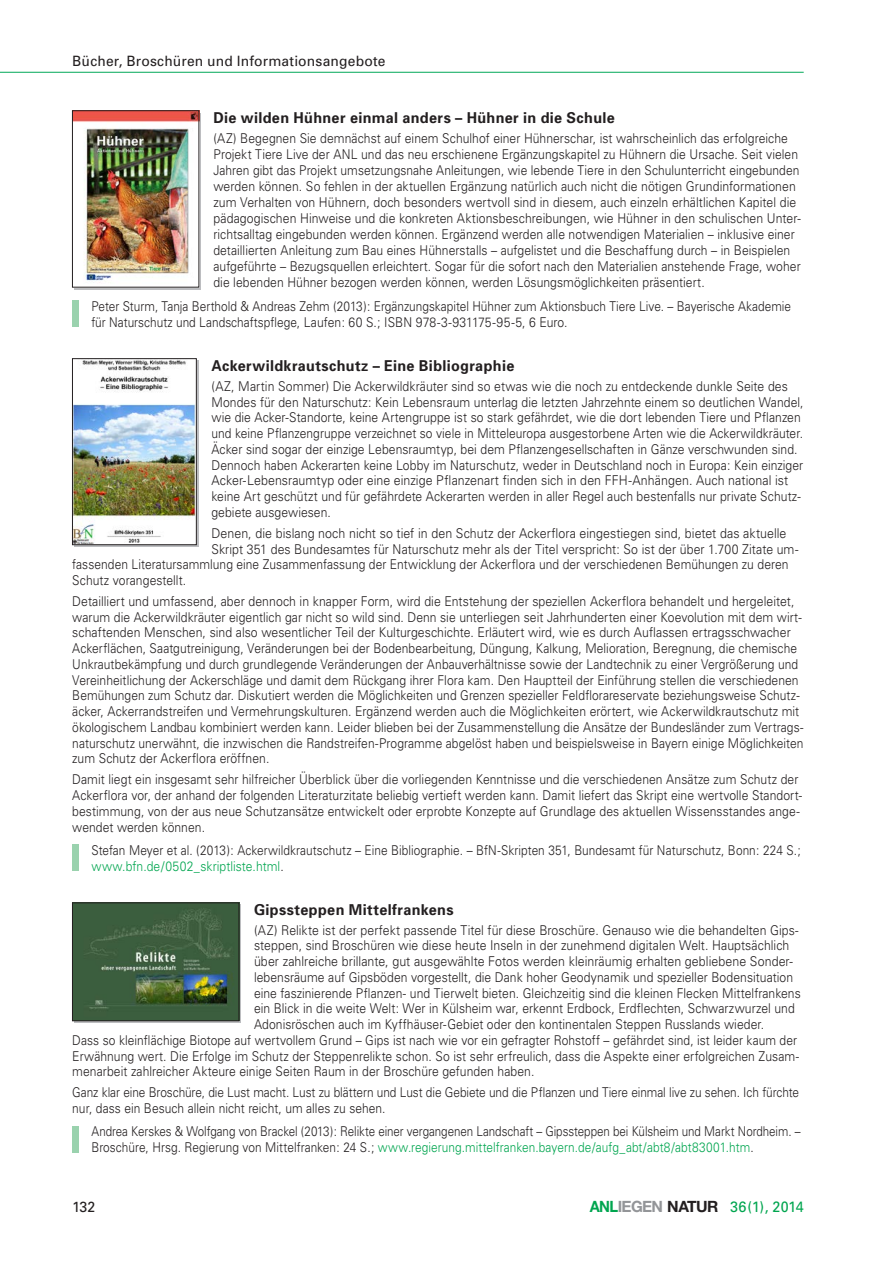
<style>
.page{position:relative;width:893px;height:1263px;background:#fff}
.page>*{position:absolute;margin:0;border:0;box-sizing:border-box;transform-origin:0 0}
.H5__Kol_Titel_Buchb{font:700 15px "Univers";letter-spacing:.025em;color:#231f20;scale:.96 1}
.t1{font:15px "Univers";letter-spacing:-.01em;color:#00a54f;scale:.95 1}
.t2{font:14.7px "Univers";color:#231f20;scale:.95 1}
.t3{font:14.25px "Univers";letter-spacing:.015em;color:#231f20}
.P9__Buchbesprechung{font:300 13.5px/15.8px "Univers";letter-spacing:.005em;color:#231f20;scale:.91 1}
.P9__Buchbesprechung-2{font:300 13.5px/16px "Univers";letter-spacing:.005em;color:#231f20;scale:.9 1}
.P9__Buchbesprechung-3{font:300 13.5px/16px "Univers";letter-spacing:.005em;color:#231f20;scale:.88 1}
.P9__Buchbesprechung-4{font:300 13.5px/16px "Univers";letter-spacing:.005em;color:#231f20;scale:.86 1}
.P9__Buchbesprechung-5{font:300 13.5px "Univers";letter-spacing:.005em;color:#231f20;scale:.89 1}
.P9__Buchbesprechung-6{font:300 13.5px "Univers";letter-spacing:.005em;color:#231f20;scale:.92 1}
.s1{color:#00a54f}
.s2{font-family:"Helvetica Neue";font-weight:700;font-size:15.6px}
.s3{font-family:"Helvetica Neue";font-weight:700;font-size:15.6px;color:#939598}
.s4{font-family:"Helvetica Neue";font-weight:700;font-size:15.6px;color:#231f20}
</style>
<div class="page">
<hr style="left:0;top:72px;width:804px;height:1px;background:#1eb26a">
<svg style="left:74px;top:113px;width:127px;height:176px"></svg>
<img style="left:74px;top:113px;width:123px;height:172px">
<div style="left:72px;top:300px;width:7px;height:27px;background:#9ad2ae"></div>
<div style="left:74px;top:361px;width:125px;height:186px;background:linear-gradient(to right,#9a9a9c,#9a9a9c)"></div>
<img style="left:74px;top:360px;width:121px;height:183px">
<div style="left:72px;top:358px;width:125px;height:187px;border:1px solid #231f20"></div>
<div style="left:72px;top:844px;width:7px;height:27px;background:#9ad2ae"></div>
<div style="left:74px;top:905px;width:167px;height:118px;background:linear-gradient(to right,#8f8e90,#8f8e90)"></div>
<img style="left:74px;top:905px;width:163px;height:114px">
<div style="left:72px;top:903px;width:167px;height:118px;border:1px solid #231f20"></div>
<div style="left:72px;top:1126px;width:7px;height:26px;background:#9ad2ae"></div>
<p class="t3" style="left:72px;top:53px;width:315px">Bücher, Broschüren und Informationsangebote</p>
<p class="H5__Kol_Titel_Buchb" style="left:213px;top:108px;width:420px">Die wilden Hühner einmal anders – Hühner in die Schule</p>
<p class="P9__Buchbesprechung-2" style="left:213px;top:130px;width:654px">(AZ) Begegnen Sie demnächst auf einem Schulhof einer Hühnerschar, ist wahrscheinlich das erfolgreiche Projekt Tiere Live der ANL und das neu erschienene Ergänzungskapitel zu Hühnern die Ursache. Seit vielen Jahren gibt das Projekt umsetzungsnahe Anleitungen, wie lebende Tiere in den Schulunterricht eingebunden werden können. So fehlen in der aktuellen Ergänzung natürlich auch nicht die nötigen Grundinformationen zum Verhalten von Hühnern, doch besonders wertvoll sind in diesem, auch einzeln erhältlichen Kapitel die pädagogischen Hinweise und die konkreten Aktionsbeschreibungen, wie Hühner in den schulischen Unter&shy;richtsalltag eingebunden werden können. Ergänzend werden alle notwendigen Materialien – inklusive einer detaillierten Anleitung zum Bau eines Hühnerstalls – aufgelistet und die Beschaffung durch – in Beispielen aufgeführte – Bezugsquellen erleichtert. Sogar für die sofort nach den Materialien anstehende Frage, woher die lebenden Hühner bezogen werden können, werden Lösungsmöglichkeiten präsentiert.</p>
<p class="P9__Buchbesprechung-3" style="left:91px;top:298px;width:796px">Peter Sturm, Tanja Berthold &amp; Andreas Zehm (2013): Ergänzungskapitel Hühner zum Aktionsbuch Tiere Live. – Bayerische Akademie für Naturschutz und Landschaftspflege, Laufen: 60 S.; ISBN 978-3-931175-95-5, 6 Euro.</p>
<p class="H5__Kol_Titel_Buchb" style="left:211px;top:356px;width:317px">Ackerwildkrautschutz – Eine Bibliographie</p>
<p class="P9__Buchbesprechung" style="left:211px;top:378px;width:652px">(AZ, Martin Sommer) Die Ackerwildkräuter sind so etwas wie die noch zu entdeckende dunkle Seite des Mondes für den Naturschutz: Kein Lebensraum unterlag die letzten Jahrzehnte einem so deutlichen Wandel, wie die Acker-Standorte, keine Artengruppe ist so stark gefährdet, wie die dort lebenden Tiere und Pflanzen und keine Pflanzengruppe verzeichnet so viele in Mitteleuropa ausgestorbene Arten wie die Ackerwildkräuter.<br>Äcker sind sogar der einzige Lebensraumtyp, bei dem Pflanzengesellschaften in Gänze verschwunden sind.<br>Dennoch haben Ackerarten keine Lobby im Naturschutz, weder in Deutschland noch in Europa: Kein einziger Acker-Lebensraumtyp oder eine einzige Pflanzenart finden sich in den FFH-Anhängen. Auch national ist keine Art geschützt und für gefährdete Ackerarten werden in aller Regel auch bestenfalls nur private Schutz&shy;gebiete ausgewiesen.</p>
<p class="P9__Buchbesprechung-6" style="left:211px;top:525px;width:627px">Denen, die bislang noch nicht so tief in den Schutz der Ackerflora eingestiegen sind, bietet das aktuelle</p>
<p class="P9__Buchbesprechung" style="left:211px;top:541px;width:647px">Skript 351 des Bundesamtes für Naturschutz mehr als der Titel verspricht: So ist der über 1.700 Zitate um-</p>
<p class="P9__Buchbesprechung-5" style="left:72px;top:556px;width:806px">fassenden Literatursammlung eine Zusammenfassung der Entwicklung der Ackerflora und der verschiedenen Bemühungen zu deren</p>
<p class="P9__Buchbesprechung-2" style="left:72px;top:572px;width:128px">Schutz vorangestellt.</p>
<p class="P9__Buchbesprechung" style="left:72px;top:593px;width:805px">Detailliert und umfassend, aber dennoch in knapper Form, wird die Entstehung der speziellen Ackerflora behandelt und hergeleitet, warum die Ackerwildkräuter eigentlich gar nicht so wild sind. Denn sie unterliegen seit Jahrhunderten einer Koevolution mit dem wirt&shy;schaftenden Menschen, sind also wesentlicher Teil der Kulturgeschichte. Erläutert wird, wie es durch Auflassen ertragsschwacher Ackerflächen, Saatgutreinigung, Veränderungen bei der Bodenbearbeitung, Düngung, Kalkung, Melioration, Beregnung, die chemische Unkrautbekämpfung und durch grundlegende Veränderungen der Anbauverhältnisse sowie der Landtechnik zu einer Vergrößerung und Vereinheitlichung der Ackerschläge und damit dem Rückgang ihrer Flora kam. Den Hauptteil der Einführung stellen die verschiedenen Bemühungen zum Schutz dar. Diskutiert werden die Möglichkeiten und Grenzen spezieller Feldflorareservate beziehungsweise Schutz&shy;äcker, Ackerrandstreifen und Vermehrungskulturen. Ergänzend werden auch die Möglichkeiten erörtert, wie Ackerwildkrautschutz mit ökologischem Landbau kombiniert werden kann. Leider blieben bei der Zusammenstellung die Ansätze der Bundesländer zum Vertrags&shy;naturschutz unerwähnt, die inzwischen die Randstreifen-Programme abgelöst haben und beispielsweise in Bayern einige Möglichkeiten zum Schutz der Ackerflora eröffnen.</p>
<p class="P9__Buchbesprechung-2" style="left:72px;top:772px;width:813px">Damit liegt ein insgesamt sehr hilfreicher Überblick über die vorliegenden Kenntnisse und die verschiedenen Ansätze zum Schutz der Ackerflora vor, der anhand der folgenden Literaturzitate beliebig vertieft werden kann. Damit liefert das Skript eine wertvolle Standort&shy;bestimmung, von der aus neue Schutzansätze entwickelt oder erprobte Konzepte auf Grundlage des aktuellen Wissensstandes ange&shy;wendet werden können.</p>
<p class="P9__Buchbesprechung-3" style="left:91px;top:842px;width:808px">Stefan Meyer et al. (2013): Ackerwildkrautschutz – Eine Bibliographie. – BfN-Skripten 351, Bundesamt für Naturschutz, Bonn: 224 S.; <span class="s1">www.bfn.de/0502_skriptliste.html</span>.</p>
<p class="H5__Kol_Titel_Buchb" style="left:254px;top:900px;width:210px">Gipssteppen Mittelfrankens</p>
<p class="P9__Buchbesprechung" style="left:254px;top:922px;width:600px">(AZ) Relikte ist der perfekt passende Titel für diese Broschüre. Genauso wie die behandelten Gips-</p>
<p class="P9__Buchbesprechung" style="left:254px;top:938px;width:590px">steppen, sind Broschüren wie diese heute Inseln in der zunehmend digitalen Welt. Hauptsächlich</p>
<p class="P9__Buchbesprechung-6" style="left:254px;top:953px;width:587px">über zahlreiche brillante, gut ausgewählte Fotos werden kleinräumig erhalten gebliebene Sonder-</p>
<p class="P9__Buchbesprechung-2" style="left:254px;top:969px;width:601px">lebensräume auf Gipsböden vorgestellt, die Dank hoher Geodynamik und spezieller Bodensituation</p>
<p class="P9__Buchbesprechung-2" style="left:254px;top:985px;width:609px">eine faszinierende Pflanzen- und Tierwelt bieten. Gleichzeitig sind die kleinen Flecken Mittelfrankens</p>
<p class="P9__Buchbesprechung-2" style="left:254px;top:1000px;width:602px">ein Blick in die weite Welt: Wer in Külsheim war, erkennt Erdbock, Erdflechten, Schwarzwurzel und</p>
<p class="P9__Buchbesprechung-2" style="left:254px;top:1016px;width:569px">Adonisröschen auch im Kyffhäuser-Gebiet oder den kontinentalen Steppen Russlands wieder.</p>
<p class="P9__Buchbesprechung-5" style="left:72px;top:1032px;width:816px">Dass so kleinflächige Biotope auf wertvollem Grund – Gips ist nach wie vor ein gefragter Rohstoff – gefährdet sind, ist leider kaum der</p>
<p class="P9__Buchbesprechung-2" style="left:72px;top:1048px;width:809px">Erwähnung wert. Die Erfolge im Schutz der Steppenrelikte schon. So ist sehr erfreulich, dass die Aspekte einer erfolgreichen Zusam-</p>
<p class="P9__Buchbesprechung-2" style="left:72px;top:1063px;width:515px">menarbeit zahlreicher Akteure einige Seiten Raum in der Broschüre gefunden haben.</p>
<p class="P9__Buchbesprechung-3" style="left:72px;top:1084px;width:827px">Ganz klar eine Broschüre, die Lust macht. Lust zu blättern und Lust die Gebiete und die Pflanzen und Tiere einmal live zu sehen. Ich fürchte nur, dass ein Besuch allein nicht reicht, um alles zu sehen.</p>
<p class="P9__Buchbesprechung-4" style="left:91px;top:1123px;width:826px">Andrea Kerskes &amp; Wolfgang von Brackel (2013): Relikte einer vergangenen Landschaft – Gipssteppen bei Külsheim und Markt Nordheim. –<br>Broschüre, Hrsg. Regierung von Mittelfranken: 24 S.; <span class="s1">www.regierung.mittelfranken.bayern.de/aufg_abt/abt8/abt83001.htm</span>.</p>
<p class="t2" style="left:72px;top:1198px;width:26px">132</p>
<p class="t1" style="left:590px;top:1198px;width:227px"><span class="s2">ANL</span><span class="s3">IEGEN</span> <span class="s4">NATUR</span> 36(1), 2014</p>
</div>
